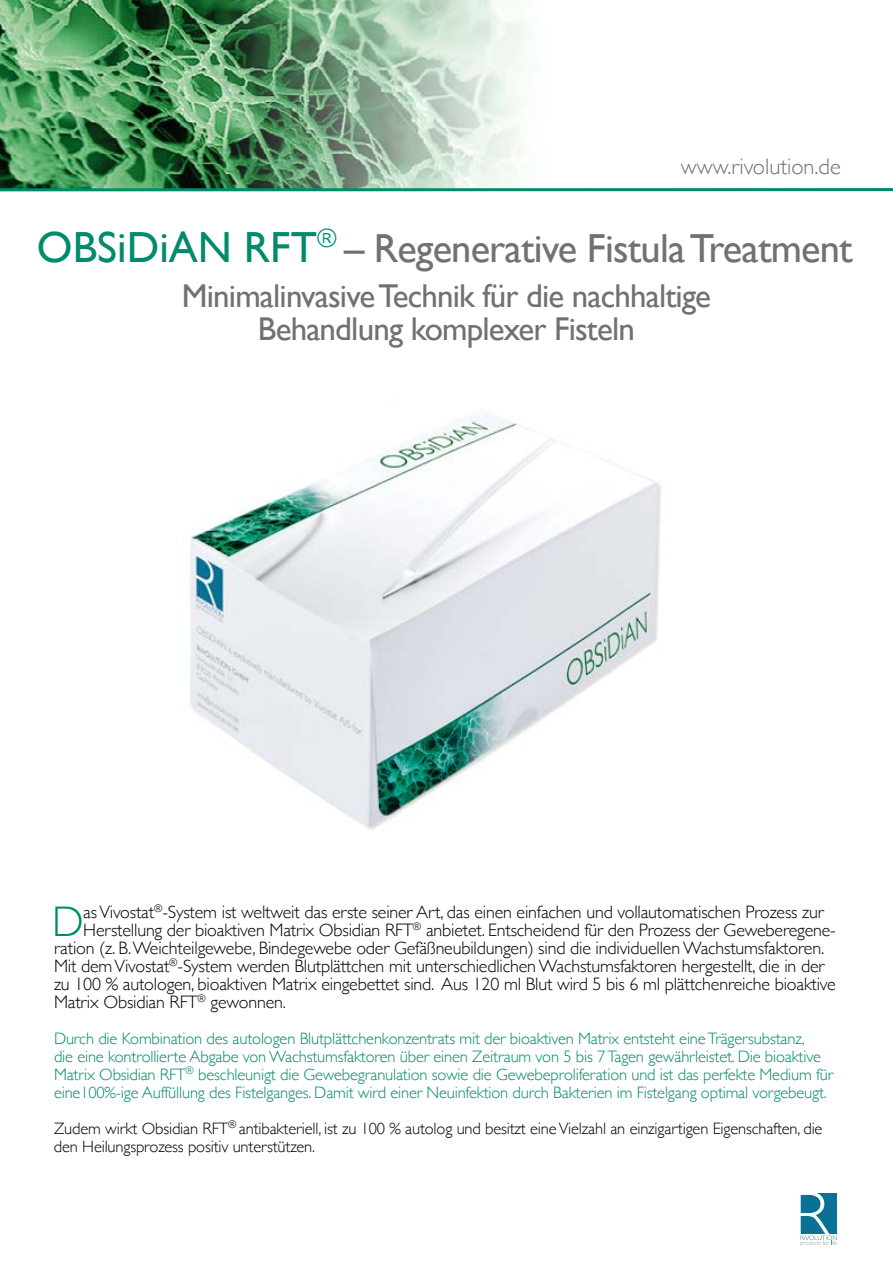
<style>
.page{position:relative;width:893px;height:1263px;background:#fff}
.page>*{position:absolute;margin:0;border:0;box-sizing:border-box;transform-origin:0 0}
.t1{font:300 67.8px "Gill Sans";color:#fff}
.t2{font:300 42.75px "Gill Sans";color:#008b6c}
.t3{font:40.5px "Gill Sans";letter-spacing:-.02em;color:#707172}
.t4{font:33px/33px "Gill Sans";letter-spacing:-.025em;color:#707172;text-align:center}
.t5{font:300 22.5px "Gill Sans";color:#707172}
.t6{font:300 18px "Gill Sans";letter-spacing:-.01em;color:#000}
.t7{font:300 16.5px/18px "Gill Sans";letter-spacing:-.01em;color:#008b6c}
.t8{font:300 16.5px/18px "Gill Sans";letter-spacing:-.01em;color:#000}
.s1{font-size:43.5px;color:#008b6c}
</style>
<div class="page">
<img style="left:0;top:0;width:527px;height:188px">
<img style="left:183px;top:413px;width:478px;height:417px">
<hr style="left:0;top:188px;width:893px;height:3px;background:#008b6c">
<div style="left:798px;top:1193px;width:39px;height:41px;background:#097195"></div>
<svg style="left:801px;top:1235px;width:36px;height:10px"></svg>
<p class="t5" style="left:681px;top:149px;width:161px">www.rivolution.de</p>
<h3 class="t3" style="left:37px;top:224px;width:817px"><span class="s1">OBSiDiAN RFT</span><sup>®</sup> – Regenerative Fistula Treatment</h3>
<h3 class="t4" style="left:182px;top:279px;width:531px">Minimalinvasive Technik für die nachhaltige<br>Behandlung komplexer Fisteln</h3>
<h2 class="t2" style="left:52px;top:888px;width:33px">D</h2>
<p class="t6" style="left:83px;top:898px;width:742px">as Vivostat<sup>®</sup>-System ist weltweit das erste seiner Art, das einen einfachen und vollautomatischen Prozess zur</p>
<p class="t6" style="left:83px;top:916px;width:754px">Herstellung der bioaktiven Matrix Obsidian RFT<sup>®</sup> anbietet. Entscheidend für den Prozess der Geweberegene-</p>
<p class="t6" style="left:54px;top:934px;width:772px">ration (z. B. Weichteilgewebe, Bindegewebe oder Gefäßneubildungen) sind die individuellen Wachstumsfaktoren.</p>
<p class="t6" style="left:54px;top:952px;width:772px">Mit dem Vivostat<sup>®</sup>-System werden Blutplättchen mit unterschiedlichen Wachstumsfaktoren hergestellt, die in der</p>
<p class="t6" style="left:54px;top:970px;width:783px">zu 100 % autologen, bioaktiven Matrix eingebettet sind. Aus 120 ml Blut wird 5 bis 6 ml plättchenreiche bioaktive</p>
<p class="t6" style="left:54px;top:988px;width:234px">Matrix Obsidian RFT<sup>®</sup> gewonnen.</p>
<p class="t7" style="left:54px;top:1029px;width:781px">Durch die Kombination des autologen Blutplättchenkonzentrats mit der bioaktiven Matrix entsteht eine Trägersubstanz,<br>die eine kontrollierte Abgabe von Wachstumsfaktoren über einen Zeitraum von 5 bis 7 Tagen gewährleistet. Die bioaktive Matrix Obsidian RFT<sup>®</sup> beschleunigt die Gewebegranulation sowie die Gewebeproliferation und ist das perfekte Medium für eine100%-ige Auffüllung des Fistelganges. Damit wird einer Neuinfektion durch Bakterien im Fistelgang optimal vorgebeugt.</p>
<p class="t8" style="left:54px;top:1119px;width:770px">Zudem wirkt Obsidian RFT<sup>®</sup> antibakteriell, ist zu 100 % autolog und besitzt eine Vielzahl an einzigartigen Eigenschaften, die den Heilungsprozess positiv unterstützen.</p>
<h1 class="t1" style="left:792px;top:1177px;width:40px">R</h1>
</div>
